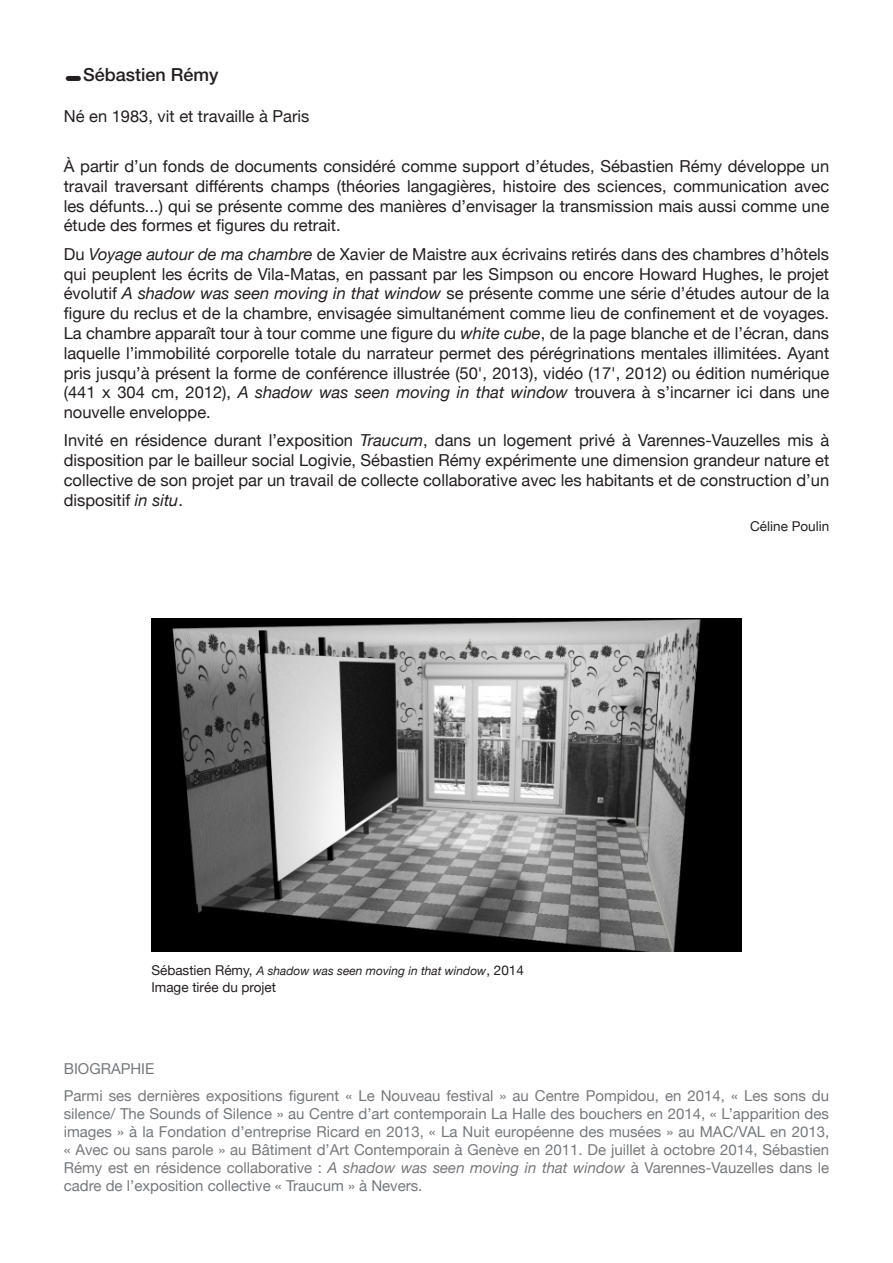
<style>
.page{position:relative;width:893px;height:1263px;background:#fff}
.page>*{position:absolute;margin:0;border:0;box-sizing:border-box;transform-origin:0 0}
.nom{font:18px "Elveticone";color:#231f20}
.texte{font:16.5px/19.8px "Helvetica Neue";color:#231f20;text-align:justify}
.date{font:16.5px "Helvetica Neue";color:#231f20}
.bio{font:15px/18px "Helvetica Neue";color:#76787b;text-align:justify}
.lgende{font:13.5px "Helvetica Neue";color:#231f20}
.texte-2{font:13.5px "Helvetica Neue";color:#231f20}
.lgende-2{font:italic 12px "Helvetica Neue";color:#231f20}
.s1{font-style:italic}
.s2{font-style:normal;font-size:13.5px}
</style>
<div class="page">
<img style="left:151px;top:619px;width:591px;height:332px">
<p class="nom" style="left:64px;top:64px;width:156px">-Sébastien Rémy</p>
<p class="date" style="left:64px;top:106px;width:247px">Né en 1983, vit et travaille à Paris</p>
<p class="texte" style="left:64px;top:156px;width:767px">À partir d’un fonds de documents considéré comme support d’études, Sébastien Rémy développe un travail traversant différents champs (théories langagières, histoire des sciences, communication avec les défunts...) qui se présente comme des manières d’envisager la transmission mais aussi comme une étude des formes et figures du retrait.</p>
<p class="texte" style="left:64px;top:244px;width:767px">Du <span class="s1">Voyage autour de ma chambre</span> de Xavier de Maistre aux écrivains retirés dans des chambres d’hôtels qui peuplent les écrits de Vila-Matas, en passant par les Simpson ou encore Howard Hughes, le projet évolutif <span class="s1">A shadow was seen moving in that window</span> se présente comme une série d’études autour de la figure du reclus et de la chambre, envisagée simultanément comme lieu de confinement et de voyages.<br>La chambre apparaît tour à tour comme une figure du <span class="s1">white cube</span>, de la page blanche et de l’écran, dans laquelle l’immobilité corporelle totale du narrateur permet des pérégrinations mentales illimitées. Ayant pris jusqu’à présent la forme de conférence illustrée (50', 2013), vidéo (17', 2012) ou édition numérique (441 x 304 cm, 2012), <span class="s1">A shadow was seen moving in that window</span> trouvera à s’incarner ici dans une nouvelle enveloppe.</p>
<p class="texte" style="left:64px;top:430px;width:767px">Invité en résidence durant l’exposition <span class="s1">Traucum</span>, dans un logement privé à Varennes-Vauzelles mis à disposition par le bailleur social Logivie, Sébastien Rémy expérimente une dimension grandeur nature et collective de son projet par un travail de collecte collaborative avec les habitants et de construction d’un dispositif <span class="s1">in situ</span>.</p>
<p class="texte-2" style="left:750px;top:518px;width:81px">Céline Poulin</p>
<p class="lgende-2" style="left:151px;top:964px;width:374px"><span class="s2">Sébastien Rémy,</span> A shadow was seen moving in that window<span class="s2">, 2014</span></p>
<p class="lgende" style="left:151px;top:979px;width:126px">Image tirée du projet</p>
<p class="bio" style="left:64px;top:1059px;width:92px">BIOGRAPHIE</p>
<p class="bio" style="left:64px;top:1086px;width:767px">Parmi ses dernières expositions figurent « Le Nouveau festival » au Centre Pompidou, en 2014, « Les sons du silence/ The Sounds of Silence » au Centre d’art contemporain La Halle des bouchers en 2014, « L’apparition des images » à la Fondation d’entreprise Ricard en 2013, « La Nuit européenne des musées » au MAC/VAL en 2013, « Avec ou sans parole » au Bâtiment d’Art Contemporain à Genève en 2011. De juillet à octobre 2014, Sébastien Rémy est en résidence collaborative : <span class="s1">A shadow was seen moving in that window</span> à Varennes-Vauzelles dans le cadre de l’exposition collective « Traucum » à Nevers.</p>
</div>
